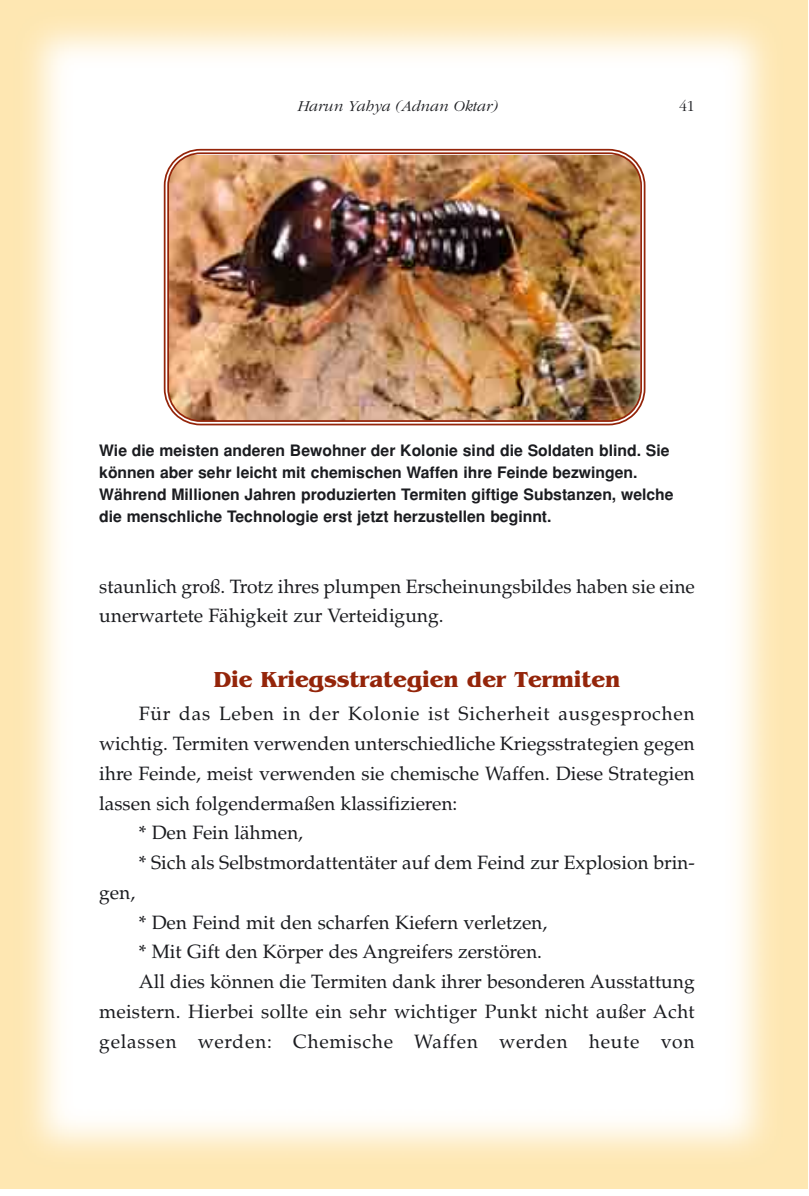
<style>
.page{position:relative;width:809px;height:1196px;background:#fff}
.page>*{position:absolute;margin:0;border:0;box-sizing:border-box;transform-origin:0 0}
.t1{font:700 22.75px "Benquiat";color:#94250a}
.t2{font:19.25px/29.8px "Palatino Turk";color:#1b1c20}
.t3{font:19.25px "Palatino Turk";letter-spacing:.04em;color:#1b1c20}
.t4{font:15.75px/21.9px "Helvetica Turk B";color:#1b1c20}
.t5{font:15.75px "Garamond Turk I";color:#1b1c20}
.t6{font:15.75px "Garamond Turk";color:#1b1c20}
</style>
<div class="page">
<img style="left:163px;top:148px;width:483px;height:278px">
<p class="t5" style="left:297px;top:100px;width:202px">Harun Yahya (Adnan Oktar)</p>
<p class="t6" style="left:679px;top:99px;width:17px">41</p>
<p class="t4" style="left:99px;top:441px;width:576px">Wie die meisten anderen Bewohner der Kolonie sind die Soldaten blind. Sie können aber sehr leicht mit chemischen Waffen ihre Feinde bezwingen.<br>Während Millionen Jahren produzierten Termiten giftige Substanzen, welche die menschliche Technologie erst jetzt herzustellen beginnt.</p>
<p class="t2" style="left:99px;top:573px;width:597px">staunlich groß. Trotz ihres plumpen Erscheinungsbildes haben sie eine unerwartete Fähigkeit zur Verteidigung.</p>
<p class="t1" style="left:214px;top:670px;width:408px">Die Kriegsstrategien der Termiten</p>
<p class="t3" style="left:139px;top:706px;width:557px">Für das Leben in der Kolonie ist Sicherheit ausgesprochen</p>
<p class="t2" style="left:99px;top:731px;width:597px">wichtig. Termiten verwenden unterschiedliche Kriegsstrategien gegen</p>
<p class="t2" style="left:99px;top:761px;width:597px">ihre Feinde, meist verwenden sie chemische Waffen. Diese Strategien</p>
<p class="t2" style="left:99px;top:790px;width:360px">lassen sich folgendermaßen klassifizieren:</p>
<p class="t2" style="left:139px;top:820px;width:166px">* Den Fein lähmen,</p>
<p class="t2" style="left:139px;top:850px;width:557px">* Sich als Selbstmordattentäter auf dem Feind zur Explosion brin-</p>
<p class="t2" style="left:99px;top:880px;width:37px">gen,</p>
<p class="t2" style="left:139px;top:909px;width:410px">* Den Feind mit den scharfen Kiefern verletzen,</p>
<p class="t2" style="left:139px;top:939px;width:404px">* Mit Gift den Körper des Angreifers zerstören.</p>
<p class="t2" style="left:139px;top:969px;width:557px">All dies können die Termiten dank ihrer besonderen Ausstattung</p>
<p class="t2" style="left:99px;top:999px;width:597px">meistern. Hierbei sollte ein sehr wichtiger Punkt nicht außer Acht</p>
<p class="t3" style="left:99px;top:1033px;width:597px">gelassen werden: Chemische Waffen werden heute von</p>
</div>
